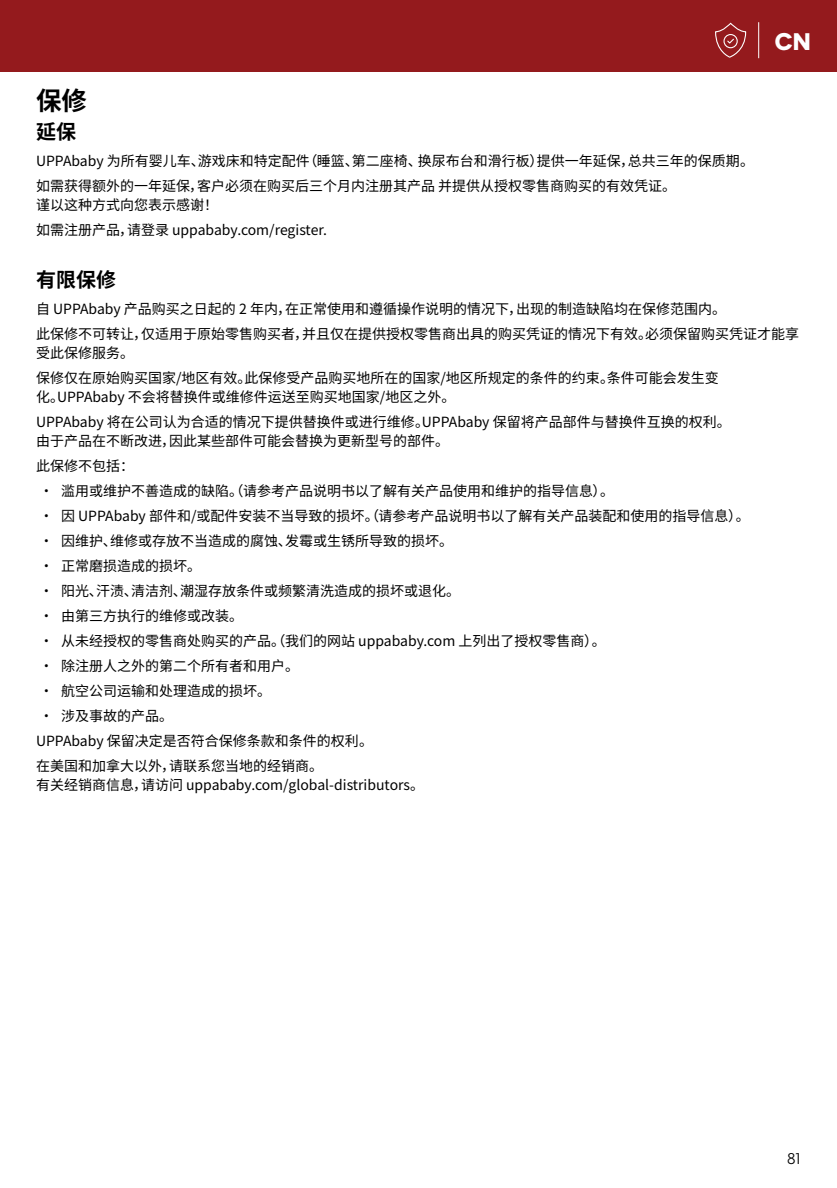
<style>
.page{position:relative;width:837px;height:1188px;background:#fff}
.page>*{position:absolute;margin:0;border:0;box-sizing:border-box;transform-origin:0 0}
.t1{font:700 25.6px "Noto Sans SC";color:#000}
.t2{font:700 20px "Noto Sans SC";color:#000}
.t3{font:300 17px "Agenda";color:#000}
.t4{font:14px/19px "Noto Sans SC";color:#000}
</style>
<div class="page">
<div style="left:0;top:0;width:837px;height:72px;background:#941a1d"></div>
<svg style="left:715px;top:22px;width:32px;height:36px"></svg>
<hr style="left:758px;top:22px;width:1px;height:36px;background:#fff">
<h3 class="t1" style="left:36px;top:87px;width:52px">保修</h3>
<h4 class="t2" style="left:36px;top:121px;width:41px">延保</h4>
<p class="t4" style="left:36px;top:152px;width:720px">UPPAbaby 为所有婴儿车、游戏床和特定配件（睡篮、第二座椅、换尿布台和滑行板）提供一年延保，总共三年的保质期。</p>
<p class="t4" style="left:36px;top:177px;width:642px">如需获得额外的一年延保，客户必须在购买后三个月内注册其产品 并提供从授权零售商购买的有效凭证。谨以这种方式向您表示感谢！</p>
<p class="t4" style="left:36px;top:221px;width:292px">如需注册产品，请登录 uppababy.com/register.</p>
<h4 class="t2" style="left:36px;top:269px;width:81px">有限保修</h4>
<p class="t4" style="left:36px;top:300px;width:692px">自 UPPAbaby 产品购买之日起的 2 年内，在正常使用和遵循操作说明的情况下，出现的制造缺陷均在保修范围内。</p>
<p class="t4" style="left:36px;top:325px;width:764px">此保修不可转让，仅适用于原始零售购买者，并且仅在提供授权零售商出具的购买凭证的情况下有效。必须保留购买凭证才能享受此保修服务。</p>
<p class="t4" style="left:36px;top:369px;width:684px">保修仅在原始购买国家/地区有效。此保修受产品购买地所在的国家/地区所规定的条件的约束。条件可能会发生变化。UPPAbaby 不会将替换件或维修件运送至购买地国家/地区之外。</p>
<p class="t4" style="left:36px;top:413px;width:696px">UPPAbaby 将在公司认为合适的情况下提供替换件或进行维修。UPPAbaby 保留将产品部件与替换件互换的权利。由于产品在不断改进，因此某些部件可能会替换为更新型号的部件。</p>
<p class="t4" style="left:36px;top:457px;width:99px">此保修不包括：</p>
<p class="t4" style="left:40px;top:482px;width:576px">• 滥用或维护不善造成的缺陷。（请参考产品说明书以了解有关产品使用和维护的指导信息）。</p>
<p class="t4" style="left:40px;top:507px;width:712px">• 因 UPPAbaby 部件和/或配件安装不当导致的损坏。（请参考产品说明书以了解有关产品装配和使用的指导信息）。</p>
<p class="t4" style="left:40px;top:532px;width:415px">• 因维护、维修或存放不当造成的腐蚀、发霉或生锈所导致的损坏。</p>
<p class="t4" style="left:40px;top:557px;width:163px">• 正常磨损造成的损坏。</p>
<p class="t4" style="left:40px;top:582px;width:422px">• 阳光、汗渍、清洁剂、潮湿存放条件或频繁清洗造成的损坏或退化。</p>
<p class="t4" style="left:40px;top:607px;width:205px">• 由第三方执行的维修或改装。</p>
<p class="t4" style="left:40px;top:632px;width:568px">• 从未经授权的零售商处购买的产品。（我们的网站 uppababy.com 上列出了授权零售商）。</p>
<p class="t4" style="left:40px;top:657px;width:261px">• 除注册人之外的第二个所有者和用户。</p>
<p class="t4" style="left:40px;top:682px;width:233px">• 航空公司运输和处理造成的损坏。</p>
<p class="t4" style="left:40px;top:707px;width:135px">• 涉及事故的产品。</p>
<p class="t4" style="left:36px;top:732px;width:339px">UPPAbaby 保留决定是否符合保修条款和条件的权利。</p>
<p class="t4" style="left:36px;top:757px;width:289px">在美国和加拿大以外，请联系您当地的经销商。</p>
<p class="t4" style="left:36px;top:776px;width:390px">有关经销商信息，请访问 uppababy.com/global-distributors。</p>
<p class="t3" style="left:787px;top:1150px;width:14px">81</p>
</div>
